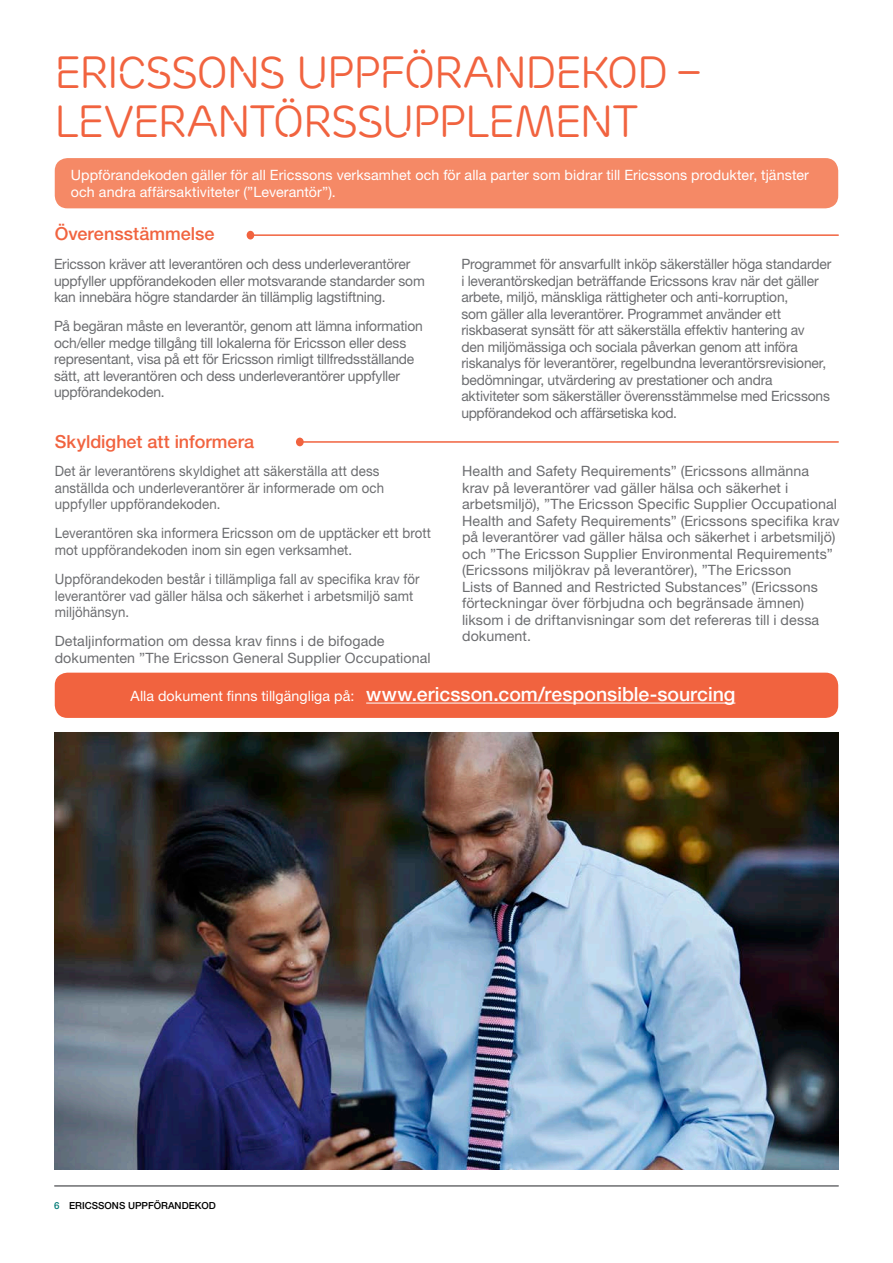
<style>
.page{position:relative;width:893px;height:1263px;background:#fff}
.page>*{position:absolute;margin:0;border:0;box-sizing:border-box;transform-origin:0 0}
.t1{font:45px "Ericsson Capital TT";letter-spacing:-.04em;color:#f1633f}
.t2{font:500 19.5px "Ericsson Sans";color:#fff}
.t3{font:500 18px "Ericsson Sans";color:#f1633f}
.t4{font:14.25px/16.5px "Ericsson Sans";letter-spacing:-.005em;color:#6c6d70}
.t5{font:14.25px/16.5px "Ericsson Sans";letter-spacing:-.005em;color:#6c6d70;scale:.93 1}
.t6{font:14.25px/17.1px "Ericsson Sans";letter-spacing:.01em;color:#fff}
.t7{font:500 9.75px "Ericsson Sans";color:#000}
.s1{font-weight:400;font-size:14.25px}
.s2{color:#067d79}
</style>
<div class="page">
<hr style="left:55px;top:1185px;width:783px;height:2px;background:#6c6d70">
<div style="left:55px;top:673px;width:783px;height:45px;background:#f1633f;border-radius:13px"></div>
<div style="left:55px;top:158px;width:783px;height:50px;background:#f58966;border-radius:13px"></div>
<hr style="left:252px;top:234px;width:586px;height:2px;background:#f1633f">
<hr style="left:301px;top:441px;width:537px;height:2px;background:#f1633f">
<div style="left:247px;top:231px;width:7px;height:8px;background:#f1633f;border-radius:50%"></div>
<div style="left:296px;top:438px;width:8px;height:8px;background:#f1633f;border-radius:50%"></div>
<hr style="left:366px;top:702px;width:369px;height:1px;background:#fff">
<img style="left:54px;top:732px;width:784px;height:437px">
<p class="t1" style="left:54px;top:46px;width:647px">ERICSSONS UPPFÖRANDEKOD –</p>
<p class="t1" style="left:54px;top:95px;width:586px">LEVERANTÖRSSUPPLEMENT</p>
<p class="t6" style="left:71px;top:166px;width:739px">Uppförandekoden gäller för all Ericssons verksamhet och för alla parter som bidrar till Ericssons produkter, tjänster och andra affärsaktiviteter (”Leverantör”).</p>
<p class="t3" style="left:55px;top:223px;width:161px">Överensstämmelse</p>
<p class="t4" style="left:54px;top:256px;width:372px">Ericsson kräver att leverantören och dess underleverantörer uppfyller uppförandekoden eller motsvarande standarder som kan innebära högre standarder än tillämplig lagstiftning.</p>
<p class="t4" style="left:54px;top:318px;width:370px">På begäran måste en leverantör, genom att lämna information och/eller medge tillgång till lokalerna för Ericsson eller dess representant, visa på ett för Ericsson rimligt tillfredsställande sätt, att leverantören och dess underleverantörer uppfyller uppförandekoden.</p>
<p class="t3" style="left:55px;top:432px;width:201px">Skyldighet att informera</p>
<p class="t5" style="left:55px;top:463px;width:356px">Det är leverantörens skyldighet att säkerställa att dess anställda och underleverantörer är informerade om och uppfyller uppförandekoden.</p>
<p class="t5" style="left:55px;top:525px;width:406px">Leverantören ska informera Ericsson om de upptäcker ett brott mot uppförandekoden inom sin egen verksamhet.</p>
<p class="t5" style="left:55px;top:571px;width:394px">Uppförandekoden består i tillämpliga fall av specifika krav för leverantörer vad gäller hälsa och säkerhet i arbetsmiljö samt miljöhänsyn.</p>
<p class="t4" style="left:55px;top:633px;width:377px">Detaljinformation om dessa krav finns i de bifogade dokumenten ”The Ericsson General Supplier Occupational</p>
<p class="t4" style="left:461px;top:256px;width:371px">Programmet för ansvarfullt inköp säkerställer höga standarder i leverantörskedjan beträffande Ericssons krav när det gäller arbete, miljö, mänskliga rättigheter och anti-korruption,<br>som gäller alla leverantörer. Programmet använder ett riskbaserat synsätt för att säkerställa effektiv hantering av den miljömässiga och sociala påverkan genom att införa riskanalys för leverantörer, regelbundna leverantörsrevisioner, bedömningar, utvärdering av prestationer och andra aktiviteter som säkerställer överensstämmelse med Ericssons uppförandekod och affärsetiska kod.</p>
<p class="t4" style="left:462px;top:463px;width:379px">Health and Safety Requirements” (Ericssons allmänna krav på leverantörer vad gäller hälsa och säkerhet i arbetsmiljö), ”The Ericsson Specific Supplier Occupational Health and Safety Requirements” (Ericssons specifika krav på leverantörer vad gäller hälsa och säkerhet i arbetsmiljö) och ”The Ericsson Supplier Environmental Requirements” (Ericssons miljökrav på leverantörer), ”The Ericsson<br>Lists of Banned and Restricted Substances” (Ericssons förteckningar över förbjudna och begränsade ämnen) liksom i de driftanvisningar som det refereras till i dessa dokument.</p>
<p class="t2" style="left:131px;top:683px;width:606px"><span class="s1">Alla dokument finns tillgängliga på:</span> www.ericsson.com/responsible-sourcing</p>
<p class="t7" style="left:54px;top:1200px;width:163px"><span class="s2">6</span> ERICSSONS UPPFÖRANDEKOD</p>
</div>
